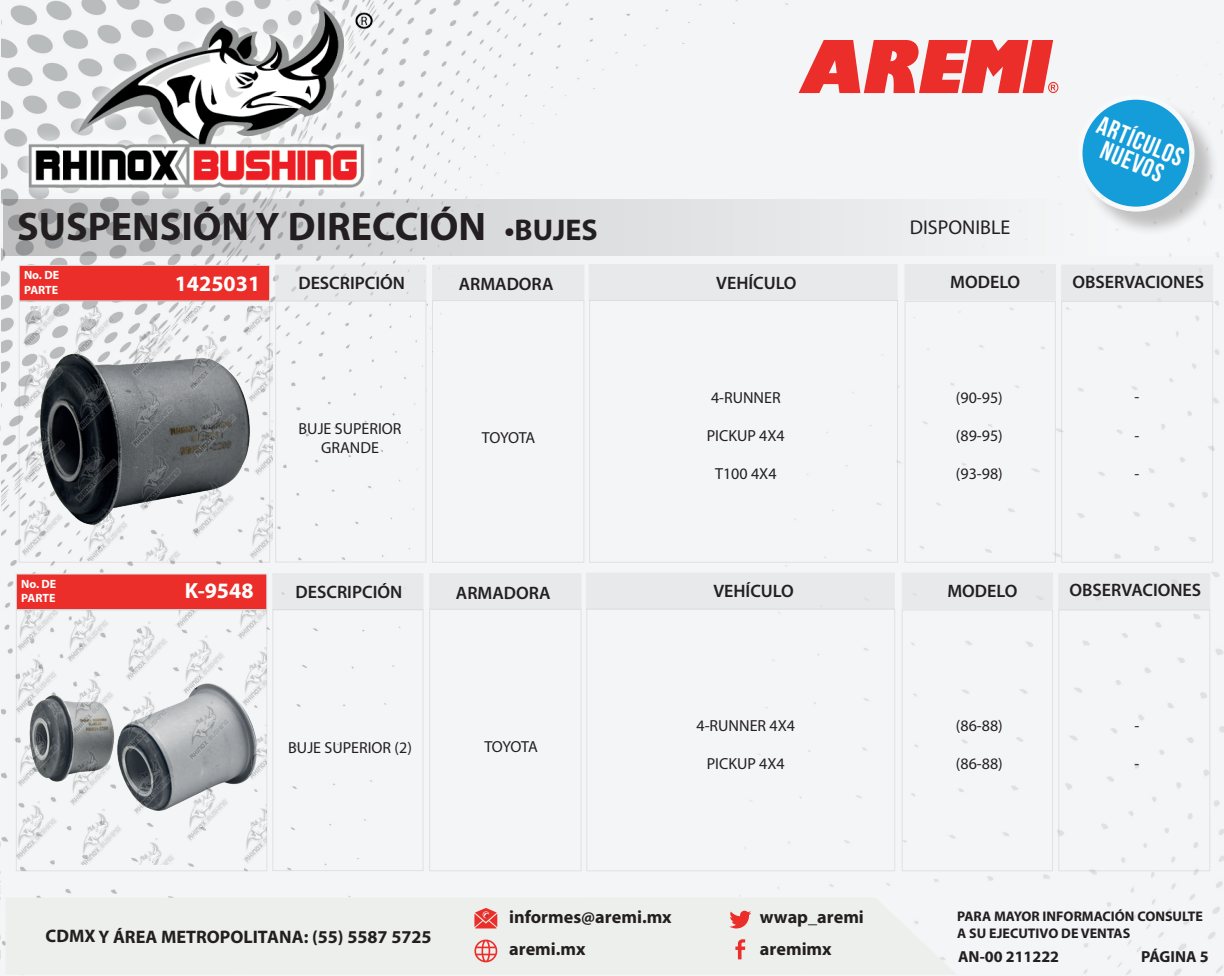
<style>
.page{position:relative;width:1224px;height:976px;background:#fff}
.page>*{position:absolute;margin:0;border:0;box-sizing:border-box;transform-origin:0 0}
.t1{font:700 40px "Myriad Pro";color:#231f20}
.t2{font:26px/22px "Bebas Neue";color:#fff;text-align:center}
.t3{font:700 22px "Myriad Pro";color:#fff}
.t4{font:20px "Myriad Pro";color:#231f20}
.t5{font:700 18.2px/32.2px "Myriad Pro";color:#231f20}
.t6{font:600 18px "Myriad Pro";color:#231f20}
.t7{font:16px/19.2px "Myriad Pro";color:#231f20;text-align:center}
.t8{font:700 16px "Myriad Pro";color:#231f20}
.t9{font:700 14px/16.8px "Myriad Pro";color:#231f20}
.t10{font:700 12px/14.4px "Myriad Pro";color:#fff}
.s1{font-size:30px}
</style>
<div class="page">
<img style="left:0;top:242px;width:1px;height:733px">
<div style="left:1px;top:0;width:1223px;height:975px;background:#f4f5f6"></div>
<img style="left:0;top:0;width:421px;height:242px">
<svg style="left:799px;top:40px;width:259px;height:53px"></svg>
<svg style="left:4px;top:199px;width:1220px;height:56px"></svg>
<div style="left:586px;top:572px;width:309px;height:36px;background:#e8e9eb"></div>
<div style="left:589px;top:264px;width:308px;height:36px;background:#e8e9eb"></div>
<div style="left:273px;top:573px;width:150px;height:36px;background:#e8e9eb"></div>
<div style="left:275px;top:265px;width:151px;height:36px;background:#e8e9eb"></div>
<div style="left:429px;top:573px;width:152px;height:36px;background:#e8e9eb"></div>
<div style="left:432px;top:265px;width:152px;height:36px;background:#e8e9eb"></div>
<div style="left:902px;top:572px;width:151px;height:36px;background:#e8e9eb"></div>
<div style="left:905px;top:264px;width:151px;height:36px;background:#e8e9eb"></div>
<div style="left:1059px;top:573px;width:151px;height:36px;background:#e8e9eb"></div>
<div style="left:1061px;top:265px;width:152px;height:36px;background:#e8e9eb"></div>
<div style="left:16px;top:573px;width:251px;height:36px;background:#eb2e29;border:1px solid #dddee0"></div>
<div style="left:19px;top:265px;width:251px;height:36px;background:#eb2e29;border:1px solid #dddee0"></div>
<div style="left:6px;top:897px;width:951px;height:77px;background:#edefed"></div>
<svg style="left:729px;top:910px;width:22px;height:18px"></svg>
<svg style="left:735px;top:938px;width:10px;height:21px"></svg>
<svg style="left:474px;top:939px;width:23px;height:22px"></svg>
<svg style="left:474px;top:907px;width:23px;height:21px"></svg>
<div style="left:1081px;top:98px;width:138px;height:138px;background:#231f20;opacity:.75"></div>
<svg style="left:1078px;top:95px;width:117px;height:116px"></svg>
<div style="left:1083px;top:100px;width:106px;height:106px;background:#149dd9;border-radius:50%"></div>
<img style="left:16px;top:610px;width:251px;height:253px">
<img style="left:22px;top:307px;width:251px;height:253px">
<h1 class="t1" style="left:17px;top:200px;width:582px">SUSPENSIÓN Y DIRECCIÓN <span class="s1">•BUJES</span></h1>
<p class="t10" style="left:24px;top:268px;width:37px">No. DE<br>PARTE</p>
<p class="t10" style="left:21px;top:576px;width:37px">No. DE<br>PARTE</p>
<h3 class="t3" style="left:175px;top:269px;width:87px">1425031</h3>
<p class="t6" style="left:298px;top:271px;width:108px">DESCRIPCIÓN</p>
<p class="t6" style="left:459px;top:272px;width:96px">ARMADORA</p>
<p class="t7" style="left:299px;top:418px;width:104px">BUJE SUPERIOR<br>GRANDE</p>
<h3 class="t3" style="left:185px;top:576px;width:70px">K-9548</h3>
<p class="t6" style="left:296px;top:580px;width:108px">DESCRIPCIÓN</p>
<p class="t7" style="left:482px;top:427px;width:55px">TOYOTA</p>
<p class="t6" style="left:456px;top:580px;width:96px">ARMADORA</p>
<p class="t7" style="left:288px;top:737px;width:125px">BUJE SUPERIOR (2)</p>
<p class="t7" style="left:484px;top:736px;width:55px">TOYOTA</p>
<p class="t6" style="left:716px;top:271px;width:82px">VEHÍCULO</p>
<p class="t7" style="left:711px;top:387px;width:71px">4-RUNNER</p>
<p class="t7" style="left:707px;top:425px;width:80px">PICKUP 4X4</p>
<p class="t7" style="left:715px;top:464px;width:63px">T100 4X4</p>
<p class="t6" style="left:713px;top:579px;width:82px">VEHÍCULO</p>
<p class="t7" style="left:697px;top:715px;width:100px">4-RUNNER 4X4</p>
<p class="t7" style="left:707px;top:753px;width:80px">PICKUP 4X4</p>
<p class="t4" style="left:910px;top:214px;width:102px">DISPONIBLE</p>
<p class="t6" style="left:950px;top:270px;width:71px">MODELO</p>
<p class="t7" style="left:956px;top:387px;width:48px">(90-95)</p>
<p class="t7" style="left:956px;top:425px;width:48px">(89-95)</p>
<p class="t7" style="left:956px;top:464px;width:48px">(93-98)</p>
<p class="t6" style="left:947px;top:579px;width:71px">MODELO</p>
<p class="t7" style="left:956px;top:715px;width:48px">(86-88)</p>
<p class="t7" style="left:956px;top:753px;width:48px">(86-88)</p>
<h2 class="t2" style="left:1103px;top:113px;width:92px;rotate:23deg">ARTÍCULOS<br>NUEVOS</h2>
<p class="t6" style="left:1072px;top:270px;width:133px">OBSERVACIONES</p>
<p class="t7" style="left:1134px;top:386px;width:6px">-</p>
<p class="t7" style="left:1134px;top:425px;width:6px">-</p>
<p class="t7" style="left:1134px;top:463px;width:6px">-</p>
<p class="t6" style="left:1070px;top:578px;width:133px">OBSERVACIONES</p>
<p class="t7" style="left:1134px;top:715px;width:6px">-</p>
<p class="t7" style="left:1134px;top:753px;width:6px">-</p>
<p class="t5" style="left:46px;top:919px;width:388px">CDMX Y ÁREA METROPOLITANA: (55) 5587 5725</p>
<p class="t5" style="left:509px;top:899px;width:164px">informes@aremi.mx aremi.mx</p>
<p class="t5" style="left:760px;top:899px;width:106px">wwap_aremi aremimx</p>
<p class="t9" style="left:957px;top:907px;width:247px">PARA MAYOR INFORMACIÓN CONSULTE<br>A SU EJECUTIVO DE VENTAS</p>
<p class="t8" style="left:958px;top:945px;width:102px">AN-00 211222</p>
<p class="t8" style="left:1141px;top:945px;width:69px">PÁGINA 5</p>
</div>
